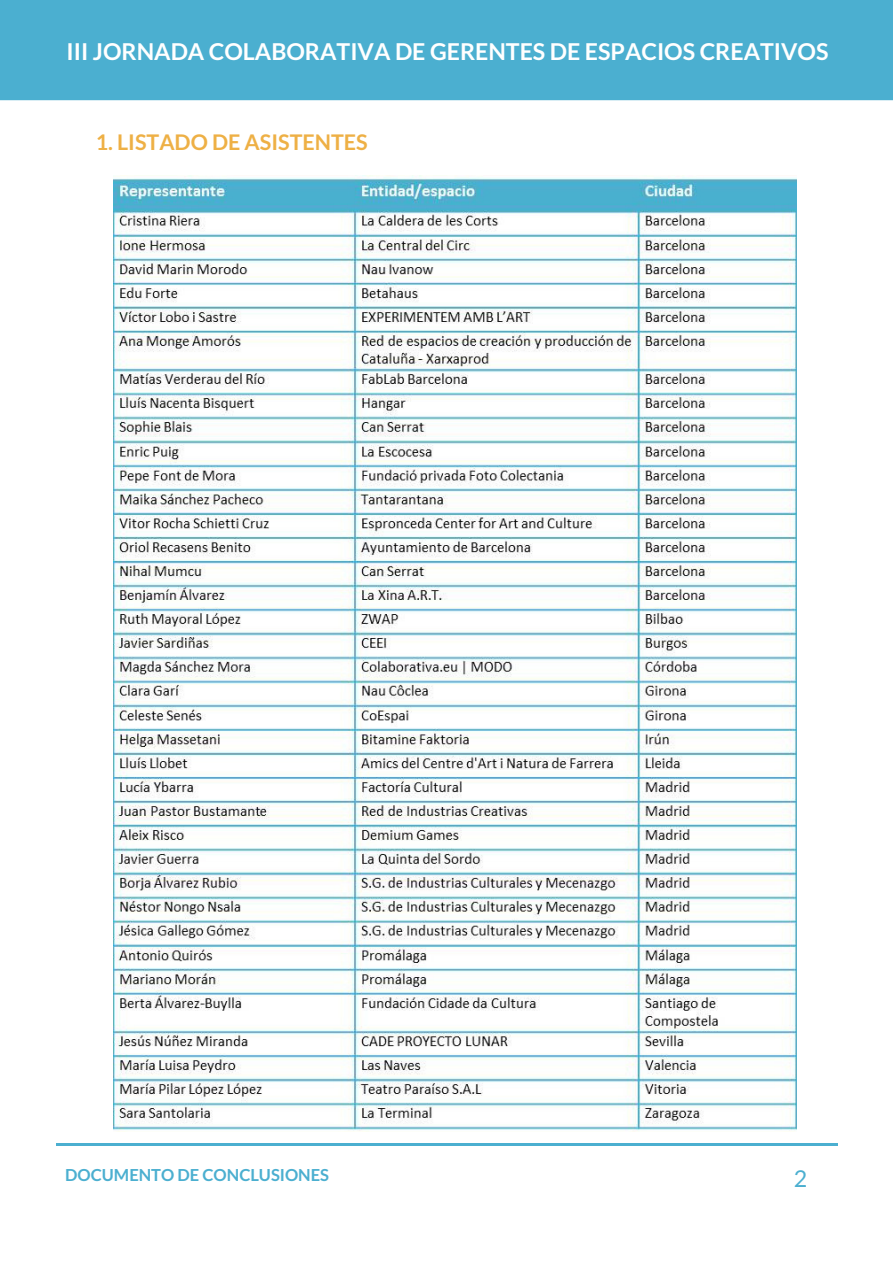
<style>
.page{position:relative;width:893px;height:1263px;background:#fff}
.page>*{position:absolute;margin:0;border:0;box-sizing:border-box;transform-origin:0 0}
.t1{font:700 23.25px "Lato";color:#fff}
.t2{font:23.25px "Lato";color:#4bafd0}
.t3{font:700 21.45px "Lato";color:#eeb045}
.t4{font:700 16.5px "Lato";color:#4bafd0}
</style>
<div class="page">
<hr style="left:56px;top:1143px;width:782px;height:2px;background:#4bafd0">
<div style="left:0;top:0;width:893px;height:100px;background:#4bafd0"></div>
<img style="left:114px;top:176px;width:682px;height:956px">
<p class="t1" style="left:67px;top:37px;width:763px">III JORNADA COLABORATIVA DE GERENTES DE ESPACIOS CREATIVOS</p>
<p class="t3" style="left:96px;top:128px;width:274px">1. LISTADO DE ASISTENTES</p>
<p class="t4" style="left:65px;top:1164px;width:265px">DOCUMENTO DE CONCLUSIONES</p>
<p class="t2" style="left:794px;top:1164px;width:15px">2</p>
</div>
